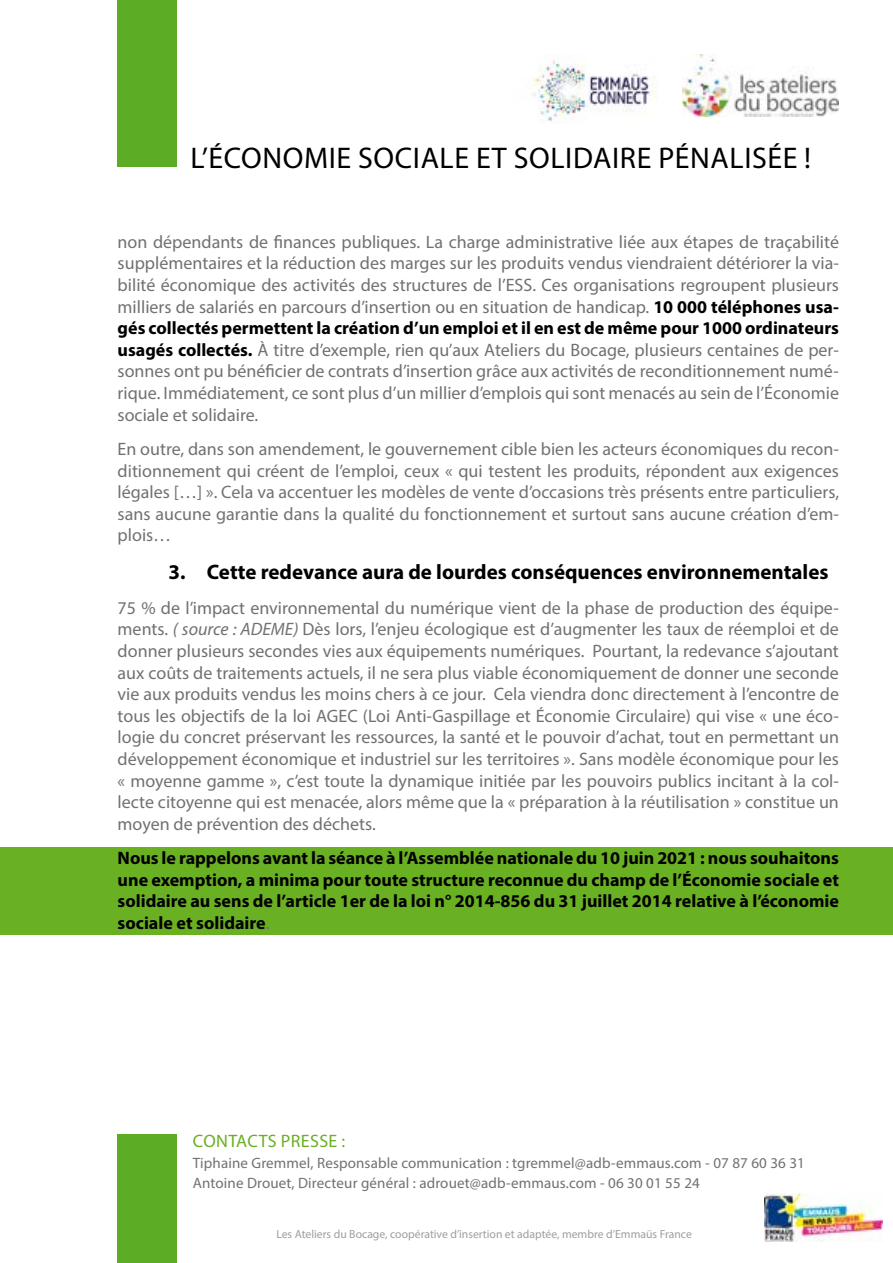
<style>
.page{position:relative;width:893px;height:1263px;background:#fff}
.page>*{position:absolute;margin:0;border:0;box-sizing:border-box;transform-origin:0 0}
.t1{font:30px "Myriad Pro";letter-spacing:.02em;color:#000}
.t2{font:700 21px "Myriad Pro";color:#000}
.t3{font:18px/21.6px "Myriad Pro";color:#707172;text-align:justify}
.t4{font:700 18px/21.6px "Myriad Pro";color:#000;text-align:justify}
.t5{font:18px "Myriad Pro";letter-spacing:.02em;color:#6ab023}
.t6{font:15px/20.2px "Myriad Pro";letter-spacing:.01em;color:#707172}
.t7{font:11.7px "Myriad Pro";color:#9c9e9f}
.s1{font-weight:700;color:#000}
.s2{font-style:italic}
.s3{font-weight:400;color:#707172}
</style>
<div class="page">
<img style="left:682px;top:55px;width:157px;height:62px">
<div style="left:118px;top:1134px;width:59px;height:129px;background:#5dac26"></div>
<div style="left:118px;top:0;width:59px;height:167px;background:#5dac26"></div>
<img style="left:764px;top:1194px;width:118px;height:47px">
<img style="left:532px;top:57px;width:123px;height:66px">
<div style="left:0;top:847px;width:893px;height:88px;background:#6ab023"></div>
<h1 class="t1" style="left:191px;top:139px;width:622px">L’ÉCONOMIE SOCIALE ET SOLIDAIRE PÉNALISÉE !</h1>
<p class="t3" style="left:118px;top:231px;width:723px">non dépendants de finances publiques. La charge administrative liée aux étapes de traçabilité supplémentaires et la réduction des marges sur les produits vendus viendraient détériorer la via&shy;bilité économique des activités des structures de l’ESS. Ces organisations regroupent plusieurs milliers de salariés en parcours d’insertion ou en situation de handicap. <span class="s1">10 000 téléphones usa&shy;gés collectés permettent la création d’un emploi et il en est de même pour 1000 ordinateurs usagés collectés.</span> À titre d’exemple, rien qu’aux Ateliers du Bocage, plusieurs centaines de per&shy;sonnes ont pu bénéficier de contrats d’insertion grâce aux activités de reconditionnement numé&shy;rique. Immédiatement, ce sont plus d’un millier d’emplois qui sont menacés au sein de l’Économie sociale et solidaire.</p>
<p class="t3" style="left:118px;top:438px;width:723px">En outre, dans son amendement, le gouvernement cible bien les acteurs économiques du recon&shy;ditionnement qui créent de l’emploi, ceux « qui testent les produits, répondent aux exigences légales […] ». Cela va accentuer les modèles de vente d’occasions très présents entre particuliers, sans aucune garantie dans la qualité du fonctionnement et surtout sans aucune création d’em&shy;plois…</p>
<p class="t2" style="left:169px;top:559px;width:661px">3. Cette redevance aura de lourdes conséquences environnementales</p>
<p class="t3" style="left:118px;top:597px;width:723px">75 % de l’impact environnemental du numérique vient de la phase de production des équipe&shy;ments. <span class="s2">( source : ADEME)</span> Dès lors, l’enjeu écologique est d’augmenter les taux de réemploi et de donner plusieurs secondes vies aux équipements numériques. Pourtant, la redevance s’ajoutant aux coûts de traitements actuels, il ne sera plus viable économiquement de donner une seconde vie aux produits vendus les moins chers à ce jour. Cela viendra donc directement à l’encontre de tous les objectifs de la loi AGEC (Loi Anti-Gaspillage et Économie Circulaire) qui vise « une éco&shy;logie du concret préservant les ressources, la santé et le pouvoir d’achat, tout en permettant un développement économique et industriel sur les territoires ». Sans modèle économique pour les « moyenne gamme », c’est toute la dynamique initiée par les pouvoirs publics incitant à la col&shy;lecte citoyenne qui est menacée, alors même que la « préparation à la réutilisation » constitue un moyen de prévention des déchets.</p>
<p class="t4" style="left:118px;top:847px;width:723px">Nous le rappelons avant la séance à l’Assemblée nationale du 10 juin 2021 : nous souhaitons une exemption, a minima pour toute structure reconnue du champ de l’Économie sociale et solidaire au sens de l’article 1er de la loi n° 2014-856 du 31 juillet 2014 relative à l’économie sociale et solidaire<span class="s3">.</span></p>
<p class="t5" style="left:193px;top:1130px;width:154px">CONTACTS PRESSE :</p>
<p class="t6" style="left:193px;top:1152px;width:614px">Tiphaine Gremmel, Responsable communication : tgremmel@adb-emmaus.com - 07 87 60 36 31<br>Antoine Drouet, Directeur général : adrouet@adb-emmaus.com - 06 30 01 55 24</p>
<p class="t7" style="left:276px;top:1227px;width:417px">Les Ateliers du Bocage, coopérative d’insertion et adaptée, membre d’Emmaüs France</p>
</div>
